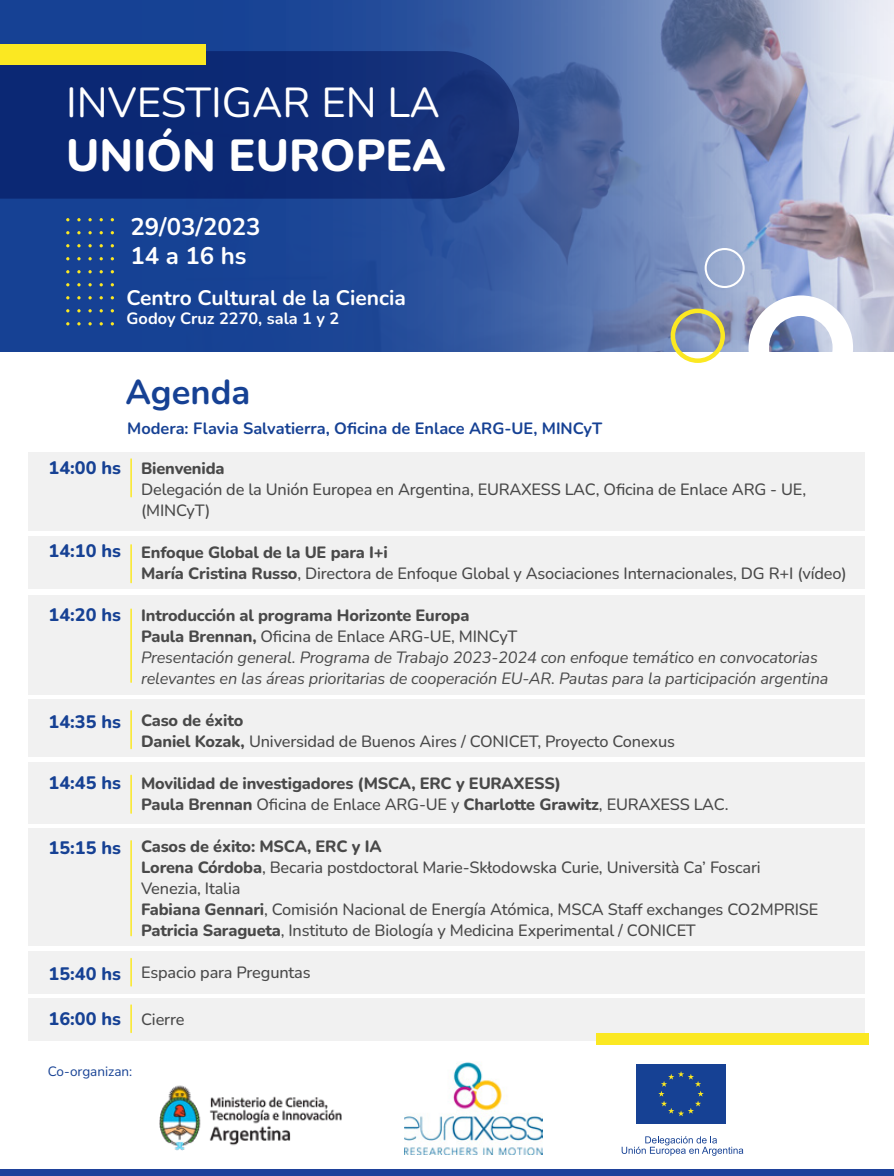
<style>
.page{position:relative;width:894px;height:1176px;background:#fff}
.page>*{position:absolute;margin:0;border:0;box-sizing:border-box;transform-origin:0 0}
.t1{font:800 44.85px "Nunito";color:#fff}
.t2{font:41.85px "Nunito";color:#fff}
.t3{font:700 34.5px "Nunito";color:#164194}
.t4{font:700 24px/28.8px "Nunito";color:#fff}
.t5{font:700 21px "Nunito";color:#fff}
.t6{font:800 18px "Nunito";color:#164194}
.t7{font:500 16.35px/21px "Nunito";letter-spacing:-.01em;color:#494949}
.t8{font:italic 16.35px/21px "Nunito";letter-spacing:-.01em;color:#494949}
.t9{font:800 16.35px/21px "Nunito";letter-spacing:-.01em;color:#494949}
.t10{font:700 16.35px "Nunito";color:#164194}
.t11{font:700 16.35px "Nunito";color:#fff}
.t12{font:13.5px "Nunito";color:#164194}
.s1{font-weight:800}
.s2{font-weight:800;font-style:normal}
.s3{font-weight:500;font-style:normal}
.s4{font-weight:500}
</style>
<div class="page">
<div style="left:28px;top:452px;width:836px;height:79px;background:#ededed"></div>
<div style="left:28px;top:699px;width:836px;height:58px;background:#ededed"></div>
<div style="left:28px;top:761px;width:836px;height:62px;background:#ededed"></div>
<div style="left:28px;top:951px;width:836px;height:42px;background:#ededed"></div>
<div style="left:28px;top:998px;width:836px;height:42px;background:#ededed"></div>
<div style="left:28px;top:536px;width:836px;height:52px;background:#ededed"></div>
<div style="left:28px;top:594px;width:836px;height:100px;background:#ededed"></div>
<div style="left:28px;top:828px;width:836px;height:117px;background:#ededed"></div>
<svg style="left:0;top:0;width:893px;height:351px;background:#5571aa"></svg>
<svg style="left:0;top:51px;width:519px;height:148px;background:#112e77"></svg>
<div style="left:0;top:1169px;width:893px;height:6px;background:#1f429b"></div>
<svg style="left:636px;top:1064px;width:90px;height:60px"></svg>
<div style="left:636px;top:1063px;width:89px;height:60px;background:#164194"></div>
<svg style="left:658px;top:1071px;width:45px;height:45px"></svg>
<svg style="left:621px;top:1136px;width:122px;height:19px"></svg>
<img style="left:404px;top:1062px;width:138px;height:92px">
<img style="left:159px;top:1085px;width:183px;height:66px">
<div style="left:704px;top:248px;width:40px;height:40px;border:2px solid #fff;border-radius:50%"></div>
<div style="left:670px;top:308px;width:54px;height:55px;border:4px solid #fbe822;border-radius:50%"></div>
<svg style="left:748px;top:295px;width:104px;height:57px"></svg>
<svg style="left:99px;top:218px;width:4px;height:3px"></svg>
<svg style="left:88px;top:218px;width:4px;height:3px"></svg>
<svg style="left:77px;top:218px;width:4px;height:3px"></svg>
<svg style="left:99px;top:231px;width:4px;height:3px"></svg>
<svg style="left:88px;top:231px;width:4px;height:3px"></svg>
<svg style="left:77px;top:231px;width:4px;height:3px"></svg>
<svg style="left:99px;top:244px;width:4px;height:3px"></svg>
<svg style="left:88px;top:244px;width:4px;height:3px"></svg>
<svg style="left:77px;top:244px;width:4px;height:3px"></svg>
<svg style="left:99px;top:257px;width:4px;height:3px"></svg>
<svg style="left:88px;top:257px;width:4px;height:3px"></svg>
<svg style="left:77px;top:257px;width:4px;height:3px"></svg>
<svg style="left:99px;top:270px;width:4px;height:3px"></svg>
<svg style="left:88px;top:270px;width:4px;height:3px"></svg>
<svg style="left:77px;top:270px;width:4px;height:3px"></svg>
<svg style="left:99px;top:283px;width:4px;height:3px"></svg>
<svg style="left:88px;top:283px;width:4px;height:3px"></svg>
<svg style="left:77px;top:283px;width:4px;height:3px"></svg>
<svg style="left:99px;top:296px;width:4px;height:3px"></svg>
<svg style="left:88px;top:296px;width:4px;height:3px"></svg>
<svg style="left:77px;top:296px;width:4px;height:3px"></svg>
<svg style="left:99px;top:309px;width:4px;height:3px"></svg>
<svg style="left:88px;top:309px;width:4px;height:3px"></svg>
<svg style="left:77px;top:309px;width:4px;height:3px"></svg>
<svg style="left:99px;top:322px;width:4px;height:3px"></svg>
<svg style="left:88px;top:322px;width:4px;height:3px"></svg>
<svg style="left:77px;top:322px;width:4px;height:3px"></svg>
<div style="left:0;top:44px;width:205px;height:20px;background:#fbe822"></div>
<div style="left:596px;top:1033px;width:272px;height:11px;background:#fbe822"></div>
<hr style="left:130px;top:459px;width:2px;height:37px;background:#fbe822">
<hr style="left:130px;top:545px;width:2px;height:37px;background:#fbe822">
<hr style="left:130px;top:710px;width:2px;height:38px;background:#fbe822">
<hr style="left:130px;top:958px;width:2px;height:27px;background:#fbe822">
<hr style="left:130px;top:1004px;width:2px;height:28px;background:#fbe822">
<hr style="left:130px;top:775px;width:2px;height:38px;background:#fbe822">
<hr style="left:130px;top:609px;width:2px;height:73px;background:#fbe822">
<hr style="left:130px;top:840px;width:2px;height:95px;background:#fbe822">
<h2 class="t2" style="left:66px;top:73px;width:375px">INVESTIGAR EN LA</h2>
<h1 class="t1" style="left:66px;top:124px;width:381px">UNIÓN EUROPEA</h1>
<h3 class="t4" style="left:130px;top:211px;width:132px">29/03/2023<br>14 a 16 hs</h3>
<p class="t5" style="left:126px;top:283px;width:281px">Centro Cultural de la Ciencia</p>
<p class="t11" style="left:126px;top:307px;width:214px">Godoy Cruz 2270, sala 1 y 2</p>
<h3 class="t3" style="left:125px;top:368px;width:126px">Agenda</h3>
<p class="t10" style="left:127px;top:416px;width:476px">Modera: Flavia Salvatierra, Oficina de Enlace ARG-UE, MINCyT</p>
<p class="t6" style="left:49px;top:455px;width:74px">14:00 hs</p>
<p class="t6" style="left:49px;top:538px;width:74px">14:10 hs</p>
<p class="t6" style="left:49px;top:602px;width:74px">14:20 hs</p>
<p class="t6" style="left:49px;top:709px;width:74px">14:35 hs</p>
<p class="t6" style="left:49px;top:770px;width:74px">14:45 hs</p>
<p class="t6" style="left:49px;top:835px;width:74px">15:15 hs</p>
<p class="t6" style="left:49px;top:960px;width:74px">15:40 hs</p>
<p class="t6" style="left:49px;top:1005px;width:74px">16:00 hs</p>
<p class="t9" style="left:141px;top:457px;width:85px">Bienvenida</p>
<p class="t7" style="left:141px;top:478px;width:666px">Delegación de la Unión Europea en Argentina, EURAXESS LAC, Oficina de Enlace ARG - UE, (MINCyT)</p>
<p class="t7" style="left:141px;top:541px;width:706px"><span class="s1">Enfoque Global de la UE para I+i<br>María Cristina Russo</span>, Directora de Enfoque Global y Asociaciones Internacionales, DG R+I (vídeo)</p>
<p class="t8" style="left:141px;top:604px;width:688px"><span class="s2">Introducción al programa Horizonte Europa<br>Paula Brennan,</span> <span class="s3">Oficina de Enlace ARG-UE, MINCyT<br></span>Presentación general. Programa de Trabajo 2023-2024 con enfoque temático en convocatorias relevantes en las áreas prioritarias de cooperación EU-AR. Pautas para la participación argentina</p>
<p class="t7" style="left:141px;top:709px;width:535px"><span class="s1">Caso de éxito<br>Daniel Kozak,</span> Universidad de Buenos Aires / CONICET, Proyecto Conexus</p>
<p class="t9" style="left:141px;top:772px;width:588px">Movilidad de investigadores (MSCA, ERC y EURAXESS)<br>Paula Brennan <span class="s4">Oficina de Enlace ARG-UE y</span> Charlotte Grawitz<span class="s4">, EURAXESS LAC.</span></p>
<p class="t7" style="left:141px;top:835px;width:678px"><span class="s1">Casos de éxito: MSCA, ERC y IA<br>Lorena Córdoba</span>, Becaria postdoctoral Marie-Skłodowska Curie, Università Ca’ Foscari Venezia, Italia<br><span class="s1">Fabiana Gennari</span>, Comisión Nacional de Energía Atómica, MSCA Staff exchanges CO2MPRISE <span class="s1">Patricia Saragueta</span>, Instituto de Biología y Medicina Experimental / CONICET</p>
<p class="t7" style="left:141px;top:961px;width:171px">Espacio para Preguntas</p>
<p class="t7" style="left:141px;top:1008px;width:45px">Cierre</p>
<p class="t12" style="left:48px;top:1061px;width:86px">Co-organizan:</p>
</div>
